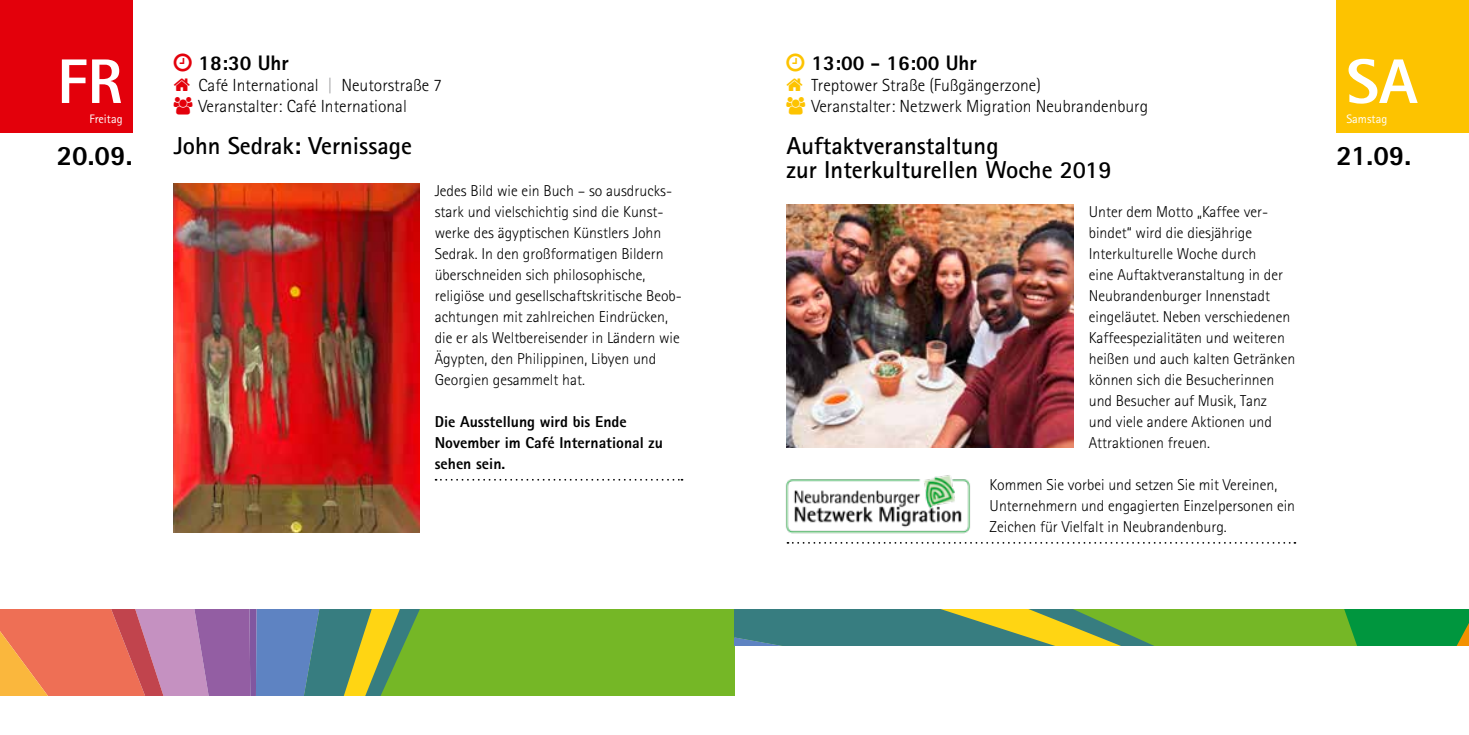
<style>
.page{position:relative;width:1469px;height:735px;background:#fff}
.page>*{position:absolute;margin:0;border:0;box-sizing:border-box;transform-origin:0 0}
.t1{font:800 63px "Rotis Sans Serif";color:#fff}
.t2{font:800 28px "Rotis Sans Serif";color:#000}
.t3{font:700 24.5px/24.5px "Rotis Sans Serif";color:#000}
.t4{font:800 21px "Rotis Sans Serif";color:#000}
.t5{font:300 17.5px/21px "Rotis Sans Serif";color:#000}
.t6{font:300 15.75px/21px "Rotis Sans Serif";color:#000}
.t7{font:800 15.75px/21px "Rotis Sans Serif";color:#000}
.t8{font:12.25px "Rotis Sans Serif";color:#fff}
.s1{color:#9c9c9d}
</style>
<div class="page">
<div style="left:0;top:0;width:132px;height:132px;background:#e3000b"></div>
<svg style="left:435px;top:478px;width:247px;height:2px"></svg>
<div style="left:1336px;top:0;width:132px;height:132px;background:#fdc300"></div>
<svg style="left:787px;top:542px;width:508px;height:1px"></svg>
<img style="left:786px;top:205px;width:287px;height:242px">
<img style="left:174px;top:183px;width:246px;height:348px">
<svg style="left:0;top:609px;width:1468px;height:85px"></svg>
<img style="left:786px;top:475px;width:184px;height:59px">
<h1 class="t1" style="left:57px;top:41px;width:67px">FR</h1>
<p class="t8" style="left:89px;top:111px;width:35px">Freitag</p>
<h2 class="t2" style="left:57px;top:137px;width:77px">20.09.</h2>
<h3 class="t4" style="left:198px;top:49px;width:92px">18:30 Uhr</h3>
<p class="t5" style="left:198px;top:74px;width:245px">Café International <span class="s1">|</span> Neutorstraße 7<br>Veranstalter: Café International</p>
<h3 class="t3" style="left:174px;top:132px;width:240px">John Sedrak: Vernissage</h3>
<p class="t6" style="left:435px;top:180px;width:249px">Jedes Bild wie ein Buch – so ausdrucks&shy;stark und vielschichtig sind die Kunst&shy;werke des ägyptischen Künstlers John Sedrak. In den großformatigen Bildern überschneiden sich philosophische, religiöse und gesellschaftskritische Beob&shy;achtungen mit zahlreichen Eindrücken, die er als Weltbereisender in Ländern wie Ägypten, den Philippinen, Libyen und Georgien gesammelt hat.</p>
<p class="t7" style="left:435px;top:410px;width:230px">Die Ausstellung wird bis Ende<br>November im Café International zu sehen sein.</p>
<h3 class="t4" style="left:811px;top:49px;width:167px">13:00 - 16:00 Uhr</h3>
<p class="t5" style="left:811px;top:74px;width:338px">Treptower Straße (Fußgängerzone)<br>Veranstalter: Netzwerk Migration Neubrandenburg</p>
<h3 class="t3" style="left:786px;top:132px;width:326px">Auftaktveranstaltung<br>zur Interkulturellen Woche 2019</h3>
<p class="t6" style="left:1088px;top:201px;width:208px">Unter dem Motto „Kaffee ver&shy;bindet“ wird die diesjährige<br>Interkulturelle Woche durch<br>eine Auftaktveranstaltung in der<br>Neubrandenburger Innenstadt eingeläutet. Neben verschiedenen<br>Kaffeespezialitäten und weiteren heißen und auch kalten Getränken können sich die Besucherinnen und Besucher auf Musik, Tanz<br>und viele andere Aktionen und<br>Attraktionen freuen.</p>
<p class="t6" style="left:989px;top:474px;width:307px">Kommen Sie vorbei und setzen Sie mit Vereinen,<br>Unternehmern und engagierten Einzelpersonen ein<br>Zeichen für Vielfalt in Neubrandenburg.</p>
<h1 class="t1" style="left:1346px;top:41px;width:73px">SA</h1>
<p class="t8" style="left:1346px;top:111px;width:42px">Samstag</p>
<h2 class="t2" style="left:1336px;top:137px;width:76px">21.09.</h2>
</div>
